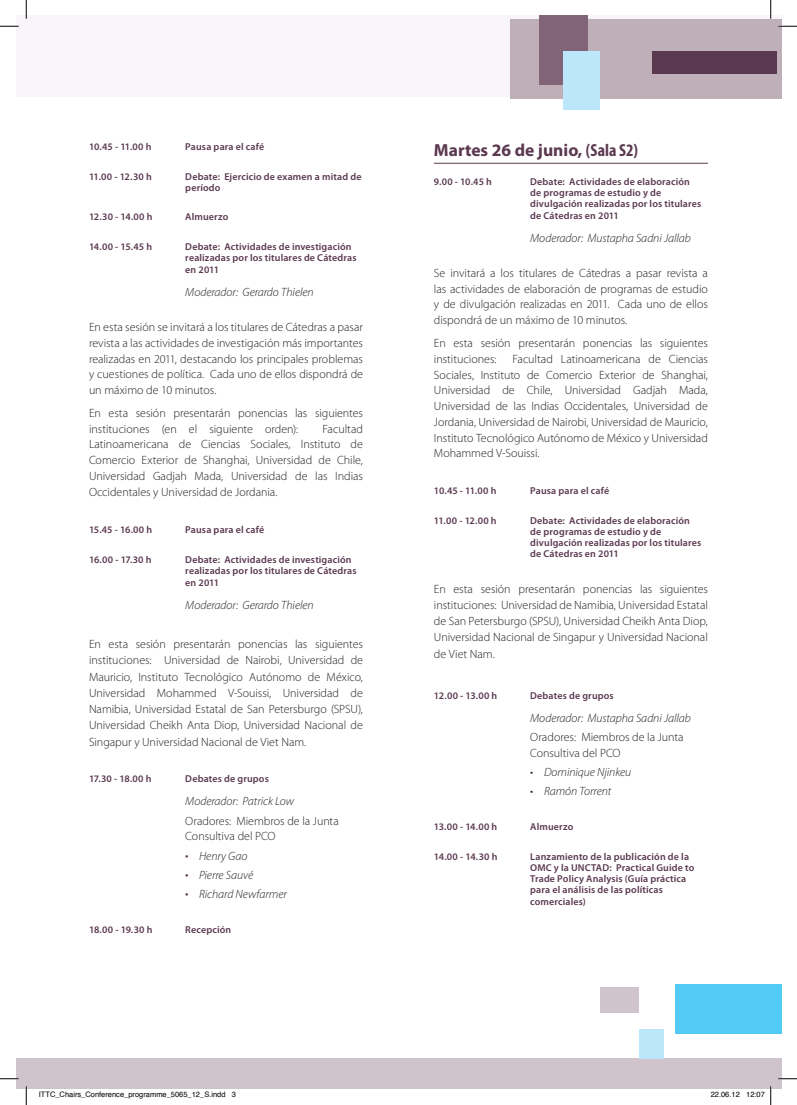
<style>
.page{position:relative;width:797px;height:1105px;background:#fff}
.page>*{position:absolute;margin:0;border:0;box-sizing:border-box;transform-origin:0 0}
.t1{font:700 17.5px "Myriad Pro";color:#5a384f}
.t2{font:300 12px/15.8px "Myriad Pro";color:#231f20;text-align:justify}
.t3{font:italic 300 12px "Myriad Pro";letter-spacing:-.005em;color:#231f20}
.t4{font:600 10px/11.2px "Myriad Pro";letter-spacing:.015em;color:#5a384f}
.t5{font:7.5px "Helvetica";color:#000}
.s1{font-style:normal;font-size:13.75px;color:#5a384f}
.s2{font-stretch:condensed}
</style>
<div class="page">
<div style="left:16px;top:16px;width:765px;height:81px;background:#f7f5f7"></div>
<div style="left:510px;top:19px;width:271px;height:79px;background:#bfafb9"></div>
<div style="left:539px;top:16px;width:48px;height:69px;background:#816477"></div>
<div style="left:652px;top:51px;width:124px;height:23px;background:#5a384f"></div>
<div style="left:563px;top:51px;width:36px;height:59px;background:#bce6fa"></div>
<div style="left:675px;top:984px;width:106px;height:50px;background:#51caf5"></div>
<div style="left:16px;top:1058px;width:765px;height:31px;background:#cfc3cc"></div>
<div style="left:638px;top:1029px;width:25px;height:29px;background:#bce6fa"></div>
<div style="left:599px;top:987px;width:39px;height:26px;background:#cfc3cc"></div>
<hr style="left:434px;top:163px;width:274px;height:1px;background:#816477">
<svg style="left:0;top:25px;width:19px;height:2px"></svg>
<svg style="left:778px;top:25px;width:19px;height:2px"></svg>
<svg style="left:0;top:1078px;width:19px;height:1px"></svg>
<svg style="left:778px;top:1078px;width:19px;height:1px"></svg>
<svg style="left:25px;top:0;width:2px;height:19px"></svg>
<svg style="left:25px;top:1086px;width:2px;height:19px"></svg>
<svg style="left:770px;top:0;width:1px;height:19px"></svg>
<svg style="left:770px;top:1086px;width:1px;height:19px"></svg>
<p class="t4" style="left:89px;top:141px;width:64px">10.45 - 11.00 h</p>
<p class="t4" style="left:185px;top:141px;width:81px">Pausa para el café</p>
<p class="t4" style="left:89px;top:170px;width:64px">11.00 - 12.30 h</p>
<p class="t4" style="left:185px;top:170px;width:178px">Debate: Ejercicio de examen a mitad de período</p>
<p class="t4" style="left:89px;top:211px;width:65px">12.30 - 14.00 h</p>
<p class="t4" style="left:185px;top:211px;width:45px">Almuerzo</p>
<p class="t4" style="left:89px;top:241px;width:65px">14.00 - 15.45 h</p>
<p class="t4" style="left:185px;top:241px;width:173px;line-height:11.6px">Debate: Actividades de investigación realizadas por los titulares de Cátedras en 2011</p>
<p class="t3" style="left:185px;top:285px;width:130px">Moderador: Gerardo Thielen</p>
<p class="t2" style="left:89px;top:319px;width:275px">En esta sesión se invitará a los titulares de Cátedras a pasar revista a las actividades de investigación más importantes realizadas en 2011, destacando los principales problemas y cuestiones de política. Cada uno de ellos dispondrá de un máximo de 10 minutos.</p>
<p class="t2" style="left:89px;top:405px;width:275px">En esta sesión presentarán ponencias las siguientes instituciones (en el siguiente orden):</p>
<p class="t2" style="left:89px;top:421px;width:275px;text-indent:234px">Facultad Latinoamericana de Ciencias Sociales, Instituto de Comercio Exterior de Shanghai, Universidad de Chile, Universidad Gadjah Mada, Universidad de las Indias Occidentales y Universidad de Jordania.</p>
<p class="t4" style="left:89px;top:524px;width:65px">15.45 - 16.00 h</p>
<p class="t4" style="left:185px;top:524px;width:81px">Pausa para el café</p>
<p class="t4" style="left:89px;top:553px;width:64px">16.00 - 17.30 h</p>
<p class="t4" style="left:185px;top:553px;width:173px;line-height:11.6px">Debate: Actividades de investigación realizadas por los titulares de Cátedras en 2011</p>
<p class="t3" style="left:185px;top:597px;width:130px">Moderador: Gerardo Thielen</p>
<p class="t2" style="left:89px;top:636px;width:275px;line-height:16.2px">En esta sesión presentarán ponencias las siguientes instituciones: Universidad de Nairobi, Universidad de Mauricio, Instituto Tecnológico Autónomo de México, Universidad Mohammed V-Souissi, Universidad de Namibia, Universidad Estatal de San Petersburgo (SPSU), Universidad Cheikh Anta Diop, Universidad Nacional de Singapur y Universidad Nacional de Viet Nam.</p>
<p class="t4" style="left:89px;top:773px;width:64px">17.30 - 18.00 h</p>
<p class="t4" style="left:185px;top:773px;width:85px">Debates de grupos</p>
<p class="t3" style="left:185px;top:794px;width:110px">Moderador: Patrick Low</p>
<p class="t2" style="left:185px;top:812px;width:155px">Oradores: Miembros de la Junta<br>Consultiva del PCO</p>
<p class="t3" style="left:185px;top:848px;width:64px"><span class="s1">•</span> Henry Gao</p>
<p class="t3" style="left:185px;top:868px;width:69px"><span class="s1">•</span> Pierre Sauvé</p>
<p class="t3" style="left:185px;top:887px;width:103px"><span class="s1">•</span> Richard Newfarmer</p>
<p class="t4" style="left:89px;top:924px;width:65px">18.00 - 19.30 h</p>
<p class="t4" style="left:185px;top:924px;width:48px">Recepción</p>
<h1 class="t1" style="left:434px;top:138px;width:206px">Martes 26 de junio, <span class="s2">(Sala S2)</span></h1>
<p class="t4" style="left:434px;top:175px;width:59px">9.00 - 10.45 h</p>
<p class="t4" style="left:530px;top:175px;width:173px">Debate: Actividades de elaboración de programas de estudio y de divulgación realizadas por los titulares de Cátedras en 2011</p>
<p class="t3" style="left:530px;top:231px;width:162px">Moderador: Mustapha Sadni Jallab</p>
<p class="t2" style="left:434px;top:265px;width:275px">Se invitará a los titulares de Cátedras a pasar revista a las actividades de elaboración de programas de estudio y de divulgación realizadas en 2011. Cada uno de ellos dispondrá de un máximo de 10 minutos.</p>
<p class="t2" style="left:434px;top:335px;width:275px">En esta sesión presentarán ponencias las siguientes instituciones:</p>
<p class="t2" style="left:434px;top:351px;width:275px;text-indent:79px">Facultad Latinoamericana de Ciencias Sociales, Instituto de Comercio Exterior de Shanghai, Universidad de Chile, Universidad Gadjah Mada, Universidad de las Indias Occidentales, Universidad de Jordania, Universidad de Nairobi, Universidad de Mauricio, Instituto Tecnológico Autónomo de México y Universidad Mohammed V-Souissi.</p>
<p class="t4" style="left:434px;top:485px;width:64px">10.45 - 11.00 h</p>
<p class="t4" style="left:530px;top:485px;width:81px">Pausa para el café</p>
<p class="t4" style="left:434px;top:514px;width:64px">11.00 - 12.00 h</p>
<p class="t4" style="left:530px;top:514px;width:173px">Debate: Actividades de elaboración de programas de estudio y de divulgación realizadas por los titulares de Cátedras en 2011</p>
<p class="t2" style="left:434px;top:580px;width:275px;line-height:16.2px">En esta sesión presentarán ponencias las siguientes instituciones: Universidad de Namibia, Universidad Estatal de San Petersburgo (SPSU), Universidad Cheikh Anta Diop, Universidad Nacional de Singapur y Universidad Nacional de Viet Nam.</p>
<p class="t4" style="left:434px;top:690px;width:65px">12.00 - 13.00 h</p>
<p class="t4" style="left:530px;top:690px;width:85px">Debates de grupos</p>
<p class="t3" style="left:530px;top:710px;width:162px">Moderador: Mustapha Sadni Jallab</p>
<p class="t2" style="left:530px;top:729px;width:155px">Oradores: Miembros de la Junta<br>Consultiva del PCO</p>
<p class="t3" style="left:530px;top:765px;width:102px">• Dominique Njinkeu</p>
<p class="t3" style="left:530px;top:784px;width:83px">• Ramón Torrent</p>
<p class="t4" style="left:434px;top:821px;width:65px">13.00 - 14.00 h</p>
<p class="t4" style="left:530px;top:821px;width:45px">Almuerzo</p>
<p class="t4" style="left:434px;top:850px;width:65px">14.00 - 14.30 h</p>
<p class="t4" style="left:530px;top:850px;width:166px">Lanzamiento de la publicación de la<br>OMC y la UNCTAD: Practical Guide to<br>Trade Policy Analysis (Guía práctica para el análisis de las políticas comerciales)</p>
<p class="t5" style="left:39px;top:1089px;width:199px">ITTC_Chairs_Conference_programme_5065_12_S.indd 3</p>
<p class="t5" style="left:710px;top:1089px;width:56px">22.06.12 12:07</p>
</div>
